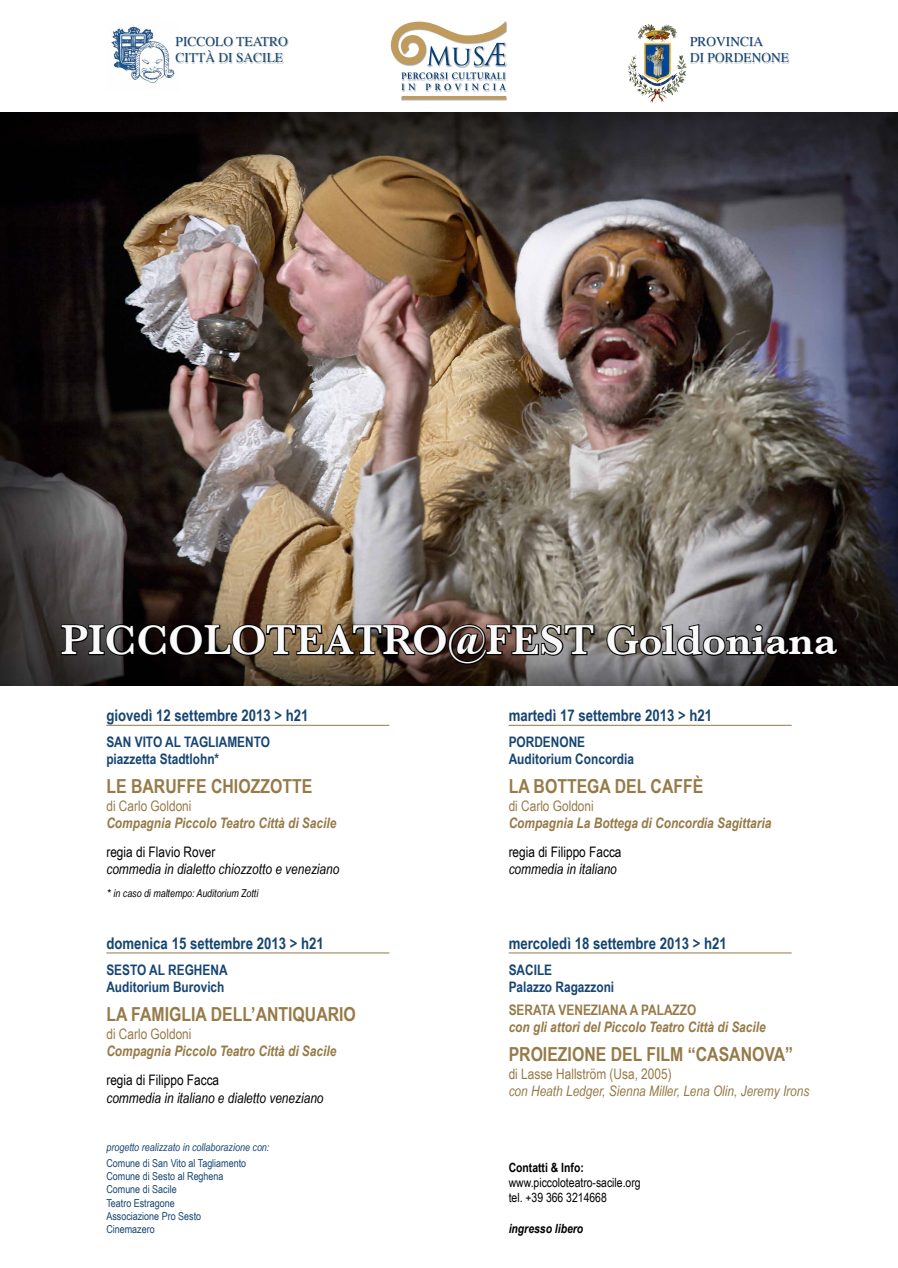
<style>
.page{position:relative;width:898px;height:1268px;background:#fff}
.page>*{position:absolute;margin:0;border:0;box-sizing:border-box;transform-origin:0 0}
.t1{font:600 42.9px "Baskerville";color:#fafafb}
.t2{font:700 19.27px "Arial Narrow";color:#967a48}
.t3{font:700 16.05px "Arial Narrow";color:#164572}
.t4{font:italic 700 14.48px "Arial Narrow";color:#967a48}
.t5{font:700 14.48px/17.4px "Arial Narrow";color:#164572}
.t6{font:italic 14.48px "Arial Narrow";color:#000}
.t7{font:14.48px "Arial Narrow";color:#967a48}
.t8{font:14.48px "Arial Narrow";color:#000}
.t9{font:italic 14.48px "Arial Narrow";color:#967a48}
.t10{font:700 14.48px "Arial Narrow";color:#967a48}
.t11{font:13.42px/16.1px "Times";color:#144674}
.t12{font:12.67px/15.2px "Arial Narrow";color:#000}
.t13{font:700 12.67px "Arial Narrow";color:#000}
.t14{font:italic 700 12.67px "Arial Narrow";color:#000}
.t15{font:10.95px/13.1px "Arial Narrow";color:#164572}
.t16{font:italic 10.95px "Arial Narrow";color:#164572}
.t17{font:italic 10.8px "Arial Narrow";color:#000}
.s1{font-family:"Arial"}
</style>
<div class="page">
<div style="left:0;top:111px;width:897px;height:578px;background:#000;opacity:.8"></div>
<img style="left:401px;top:96px;width:106px;height:5px">
<img style="left:427px;top:66px;width:24px;height:1px">
<img style="left:451px;top:66px;width:31px;height:2px">
<img style="left:482px;top:43px;width:25px;height:24px">
<svg style="left:401px;top:72px;width:106px;height:20px"></svg>
<hr style="left:401px;top:96px;width:104px;height:3px;background:#c09b5b">
<svg style="left:390px;top:21px;width:115px;height:45px"></svg>
<svg style="left:60px;top:622px;width:535px;height:43px;background:#3f342c"></svg>
<svg style="left:605px;top:622px;width:234px;height:35px;background:#434140"></svg>
<img style="left:111px;top:26px;width:64px;height:57px">
<div style="left:689px;top:37px;width:100px;height:27px;background:#000;opacity:.25"></div>
<div style="left:175px;top:37px;width:113px;height:27px;background:#000;opacity:.25"></div>
<img style="left:627px;top:24px;width:60px;height:79px">
<hr style="left:508px;top:725px;width:283px;height:1px;background:#967a48">
<hr style="left:106px;top:952px;width:283px;height:1px;background:#967a48">
<hr style="left:508px;top:952px;width:283px;height:1px;background:#967a48">
<hr style="left:106px;top:725px;width:283px;height:1px;background:#967a48">
<p class="t11" style="left:175px;top:32px;width:114px">PICCOLO TEATRO<br>CITTÀ DI SACILE</p>
<p class="t11" style="left:689px;top:32px;width:100px">PROVINCIA<br>DI PORDENONE</p>
<h1 class="t1" style="left:61px;top:615px;width:777px">PICCOLOTEATRO@FEST Goldoniana</h1>
<p class="t3" style="left:106px;top:702px;width:203px">giovedì 12 settembre 2013 &gt; h21</p>
<p class="t5" style="left:106px;top:732px;width:165px">SAN VITO AL TAGLIAMENTO piazzetta Stadtlohn*</p>
<h2 class="t2" style="left:106px;top:771px;width:207px">LE BARUFFE CHIOZZOTTE</h2>
<p class="t7" style="left:106px;top:794px;width:87px">di Carlo Goldoni</p>
<p class="t4" style="left:106px;top:811px;width:231px">Compagnia Piccolo Teatro Città di Sacile</p>
<p class="t8" style="left:106px;top:841px;width:110px">regia di Flavio Rover</p>
<p class="t6" style="left:106px;top:858px;width:234px">commedia in dialetto chiozzotto e veneziano</p>
<p class="t17" style="left:106px;top:885px;width:153px"><span class="s1">*</span> in caso di maltempo: Auditorium Zotti</p>
<p class="t3" style="left:106px;top:930px;width:219px">domenica 15 settembre 2013 &gt; h21</p>
<p class="t5" style="left:106px;top:960px;width:123px">SESTO AL REGHENA<br>Auditorium Burovich</p>
<h2 class="t2" style="left:106px;top:999px;width:251px">LA FAMIGLIA DELL’ANTIQUARIO</h2>
<p class="t7" style="left:106px;top:1022px;width:87px">di Carlo Goldoni</p>
<p class="t4" style="left:106px;top:1039px;width:231px">Compagnia Piccolo Teatro Città di Sacile</p>
<p class="t8" style="left:106px;top:1069px;width:114px">regia di Filippo Facca</p>
<p class="t6" style="left:106px;top:1087px;width:218px">commedia in italiano e dialetto veneziano</p>
<p class="t3" style="left:508px;top:702px;width:205px">martedì 17 settembre 2013 &gt; h21</p>
<p class="t5" style="left:508px;top:732px;width:127px">PORDENONE<br>Auditorium Concordia</p>
<h2 class="t2" style="left:508px;top:771px;width:196px">LA BOTTEGA DEL CAFFÈ</h2>
<p class="t7" style="left:508px;top:794px;width:87px">di Carlo Goldoni</p>
<p class="t4" style="left:508px;top:811px;width:264px">Compagnia La Bottega di Concordia Sagittaria</p>
<p class="t8" style="left:508px;top:841px;width:114px">regia di Filippo Facca</p>
<p class="t6" style="left:508px;top:858px;width:110px">commedia in italiano</p>
<p class="t3" style="left:508px;top:930px;width:220px">mercoledì 18 settembre 2013 &gt; h21</p>
<p class="t5" style="left:508px;top:960px;width:107px">SACILE<br>Palazzo Ragazzoni</p>
<p class="t10" style="left:508px;top:998px;width:189px">SERATA VENEZIANA A PALAZZO</p>
<p class="t4" style="left:508px;top:1016px;width:258px">con gli attori del Piccolo Teatro Città di Sacile</p>
<h2 class="t2" style="left:508px;top:1039px;width:286px">PROIEZIONE DEL FILM “CASANOVA”</h2>
<p class="t7" style="left:508px;top:1062px;width:164px">di Lasse Hallström (Usa, 2005)</p>
<p class="t9" style="left:508px;top:1080px;width:302px">con Heath Ledger, Sienna Miller, Lena Olin, Jeremy Irons</p>
<p class="t16" style="left:106px;top:1138px;width:164px">progetto realizzato in collaborazione con:</p>
<p class="t15" style="left:106px;top:1155px;width:141px">Comune di San Vito al Tagliamento<br>Comune di Sesto al Reghena<br>Comune di Sacile<br>Teatro Estragone<br>Associazione Pro Sesto<br>Cinemazero</p>
<p class="t13" style="left:508px;top:1157px;width:77px">Contatti &amp; Info:</p>
<p class="t12" style="left:508px;top:1174px;width:133px">www.piccoloteatro-sacile.org tel. +39 366 3214668</p>
<p class="t14" style="left:508px;top:1218px;width:76px">ingresso libero</p>
</div>
